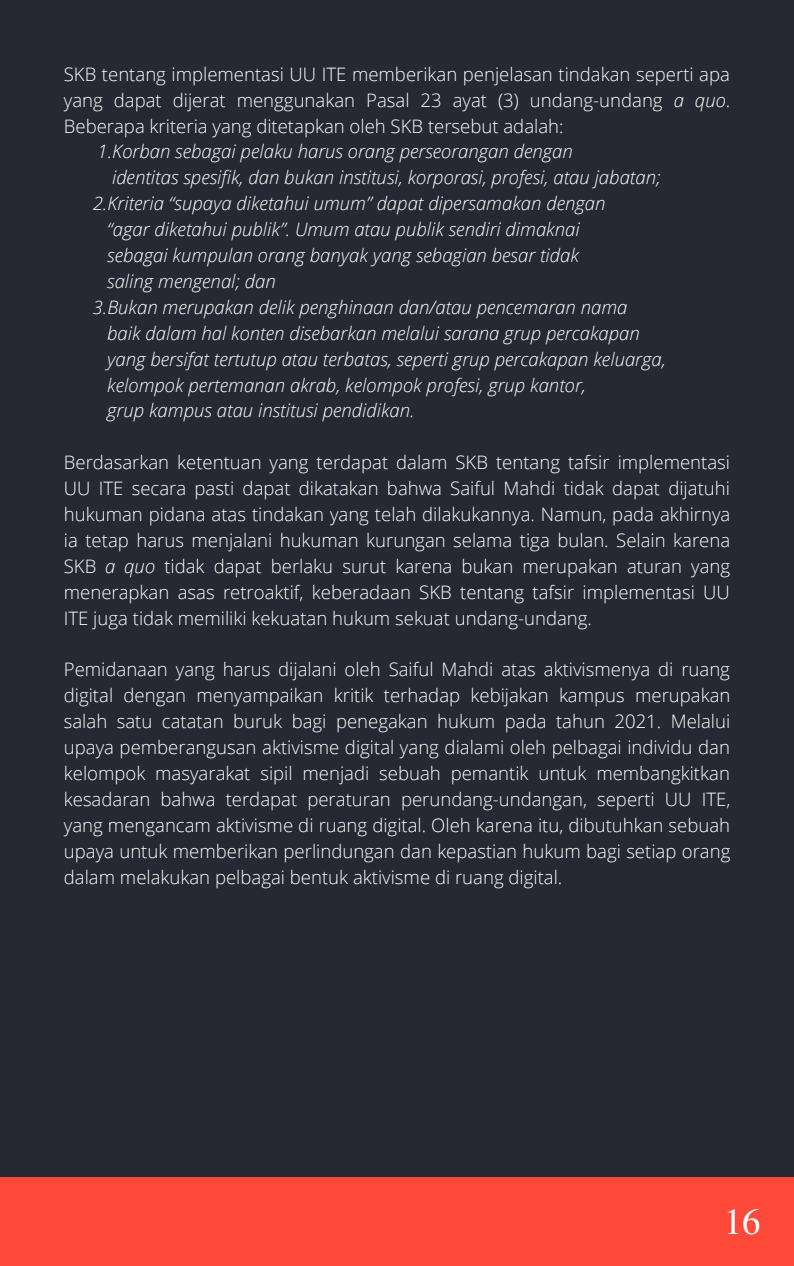
<style>
.page{position:relative;width:794px;height:1266px;background:#fff}
.page>*{position:absolute;margin:0;border:0;box-sizing:border-box;transform-origin:0 0}
.t1{font:36.75px "Te X Gyre Termes";color:#fff}
.t2{font:300 18.52px/25.9px "Open Sans";color:#fff;text-align:justify}
.t3{font:italic 300 18.52px "Open Sans";color:#fff}
.s1{font-style:italic}
</style>
<div class="page">
<div style="left:0;top:0;width:793px;height:1266px;background:#272834"></div>
<div style="left:0;top:1178px;width:793px;height:88px;background:#ff4a3a"></div>
<p class="t2" style="left:64px;top:61px;width:667px">SKB tentang implementasi UU ITE memberikan penjelasan tindakan seperti apa yang dapat dijerat menggunakan Pasal 23 ayat (3) undang-undang <span class="s1">a quo</span>.<br>Beberapa kriteria yang ditetapkan oleh SKB tersebut adalah:</p>
<p class="t3" style="left:97px;top:139px;width:476px">1.Korban sebagai pelaku harus orang perseorangan dengan</p>
<p class="t3" style="left:112px;top:165px;width:549px">identitas spesifik, dan bukan institusi, korporasi, profesi, atau jabatan;</p>
<p class="t3" style="left:93px;top:190px;width:514px">2.Kriteria “supaya diketahui umum” dapat dipersamakan dengan</p>
<p class="t3" style="left:107px;top:216px;width:474px">“agar diketahui publik”. Umum atau publik sendiri dimaknai</p>
<p class="t3" style="left:107px;top:242px;width:473px">sebagai kumpulan orang banyak yang sebagian besar tidak</p>
<p class="t3" style="left:107px;top:268px;width:170px">saling mengenal; dan</p>
<p class="t3" style="left:93px;top:294px;width:536px">3.Bukan merupakan delik penghinaan dan/atau pencemaran nama</p>
<p class="t3" style="left:107px;top:320px;width:534px">baik dalam hal konten disebarkan melalui sarana grup percakapan</p>
<p class="t3" style="left:107px;top:346px;width:560px">yang bersifat tertutup atau terbatas, seperti grup percakapan keluarga,</p>
<p class="t3" style="left:107px;top:372px;width:480px">kelompok pertemanan akrab, kelompok profesi, grup kantor,</p>
<p class="t3" style="left:107px;top:398px;width:309px">grup kampus atau institusi pendidikan.</p>
<p class="t2" style="left:64px;top:449px;width:667px">Berdasarkan ketentuan yang terdapat dalam SKB tentang tafsir implementasi UU ITE secara pasti dapat dikatakan bahwa Saiful Mahdi tidak dapat dijatuhi hukuman pidana atas tindakan yang telah dilakukannya. Namun, pada akhirnya ia tetap harus menjalani hukuman kurungan selama tiga bulan. Selain karena SKB <span class="s1">a quo</span> tidak dapat berlaku surut karena bukan merupakan aturan yang menerapkan asas retroaktif, keberadaan SKB tentang tafsir implementasi UU ITE juga tidak memiliki kekuatan hukum sekuat undang-undang.</p>
<p class="t2" style="left:64px;top:656px;width:667px">Pemidanaan yang harus dijalani oleh Saiful Mahdi atas aktivismenya di ruang digital dengan menyampaikan kritik terhadap kebijakan kampus merupakan salah satu catatan buruk bagi penegakan hukum pada tahun 2021. Melalui upaya pemberangusan aktivisme digital yang dialami oleh pelbagai individu dan kelompok masyarakat sipil menjadi sebuah pemantik untuk membangkitkan kesadaran bahwa terdapat peraturan perundang-undangan, seperti UU ITE, yang mengancam aktivisme di ruang digital. Oleh karena itu, dibutuhkan sebuah upaya untuk memberikan perlindungan dan kepastian hukum bagi setiap orang dalam melakukan pelbagai bentuk aktivisme di ruang digital.</p>
<h1 class="t1" style="left:723px;top:1195px;width:38px">16</h1>
</div>
